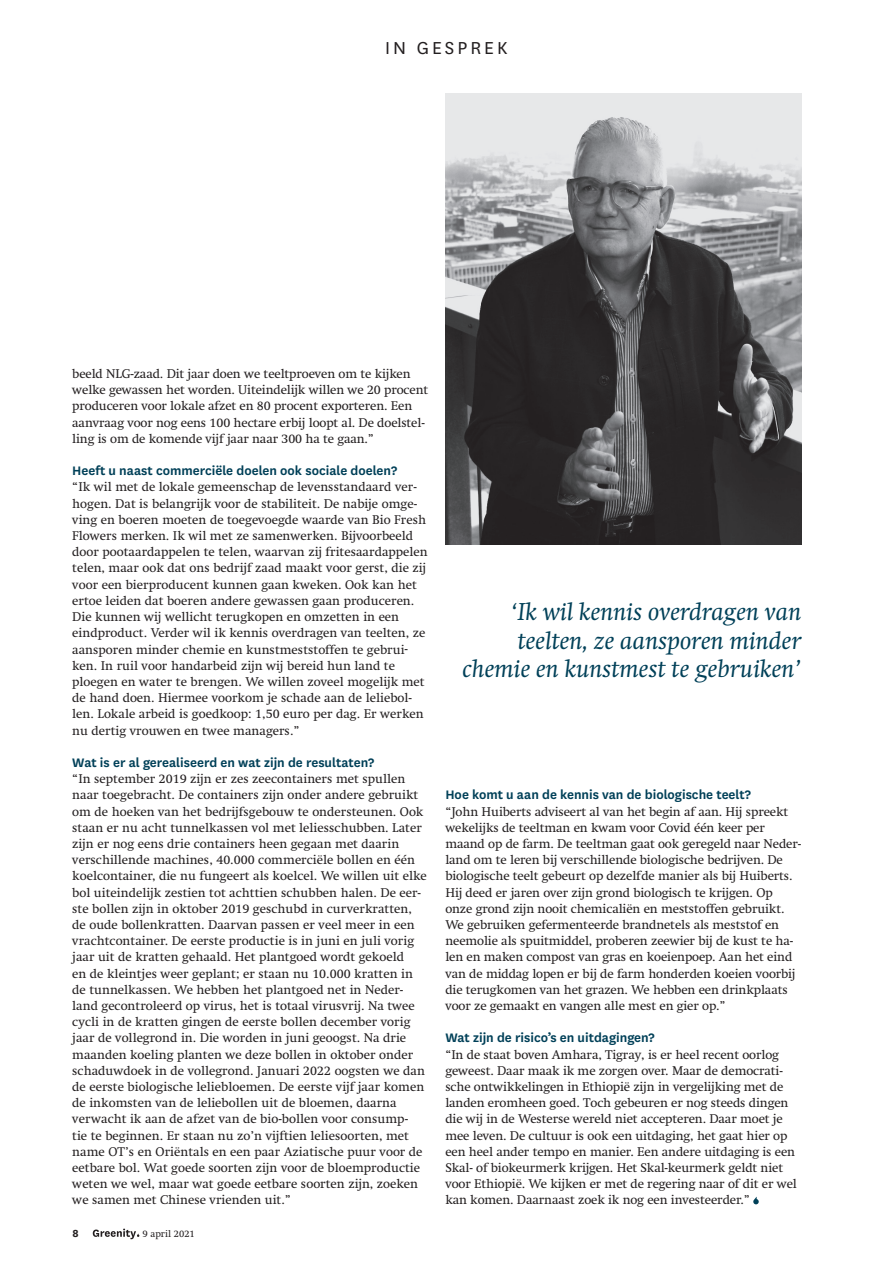
<style>
.page{position:relative;width:893px;height:1263px;background:#fff}
.page>*{position:absolute;margin:0;border:0;box-sizing:border-box;transform-origin:0 0}
.t1{font:italic 24.9px/28.3px "Swift LT Pro";color:#004058;text-align:right}
.t2{font:20.25px "National";letter-spacing:.15em;color:#231f20}
.t3{font:600 14.4px "National";color:#004058}
.t4{font:12.9px/16.2px "Swift LT Pro";color:#231f20}
.t5{font:700 12px "National";color:#231f20}
.t6{font:9.75px "Swift LT Pro";color:#231f20}
</style>
<div class="page">
<svg style="left:92px;top:1228px;width:48px;height:12px"></svg>
<svg style="left:753px;top:1197px;width:6px;height:7px"></svg>
<img style="left:445px;top:94px;width:356px;height:450px">
<h2 class="t2" style="left:385px;top:35px;width:124px">IN GESPREK</h2>
<p class="t4" style="left:72px;top:365px;width:358px">beeld NLG-zaad. Dit jaar doen we teeltproeven om te kijken welke gewassen het worden. Uiteindelijk willen we 20 procent produceren voor lokale afzet en 80 procent exporteren. Een aanvraag voor nog eens 100 hectare erbij loopt al. De doelstel&shy;ling is om de komende vijf jaar naar 300 ha te gaan.”</p>
<p class="t3" style="left:72px;top:461px;width:326px">Heeft u naast commerciële doelen ook sociale doelen?</p>
<p class="t4" style="left:72px;top:479px;width:357px">“Ik wil met de lokale gemeenschap de levensstandaard ver&shy;hogen. Dat is belangrijk voor de stabiliteit. De nabije omge&shy;ving en boeren moeten de toegevoegde waarde van Bio Fresh Flowers merken. Ik wil met ze samenwerken. Bijvoorbeeld door pootaardappelen te telen, waarvan zij fritesaardappelen telen, maar ook dat ons bedrijf zaad maakt voor gerst, die zij voor een bierproducent kunnen gaan kweken. Ook kan het ertoe leiden dat boeren andere gewassen gaan produceren.<br>Die kunnen wij wellicht terugkopen en omzetten in een eindproduct. Verder wil ik kennis overdragen van teelten, ze aansporen minder chemie en kunstmeststoffen te gebrui&shy;ken. In ruil voor handarbeid zijn wij bereid hun land te ploegen en water te brengen. We willen zoveel mogelijk met de hand doen. Hiermee voorkom je schade aan de leliebol&shy;len. Lokale arbeid is goedkoop: 1,50 euro per dag. Er werken nu dertig vrouwen en twee managers.”</p>
<p class="t3" style="left:72px;top:752px;width:303px">Wat is er al gerealiseerd en wat zijn de resultaten?</p>
<p class="t4" style="left:72px;top:770px;width:356px">“In september 2019 zijn er zes zeecontainers met spullen naar toegebracht. De containers zijn onder andere gebruikt om de hoeken van het bedrijfsgebouw te ondersteunen. Ook staan er nu acht tunnelkassen vol met leliesschubben. Later zijn er nog eens drie containers heen gegaan met daarin verschillende machines, 40.000 commerciële bollen en één koelcontainer, die nu fungeert als koelcel. We willen uit elke bol uiteindelijk zestien tot achttien schubben halen. De eer&shy;ste bollen zijn in oktober 2019 geschubd in curverkratten, de oude bollenkratten. Daarvan passen er veel meer in een vrachtcontainer. De eerste productie is in juni en juli vorig jaar uit de kratten gehaald. Het plantgoed wordt gekoeld<br>en de kleintjes weer geplant; er staan nu 10.000 kratten in de tunnelkassen. We hebben het plantgoed net in Neder&shy;land gecontroleerd op virus, het is totaal virusvrij. Na twee cycli in de kratten gingen de eerste bollen december vorig jaar de vollegrond in. Die worden in juni geoogst. Na drie maanden koeling planten we deze bollen in oktober onder schaduwdoek in de vollegrond. Januari 2022 oogsten we dan de eerste biologische leliebloemen. De eerste vijf jaar komen de inkomsten van de leliebollen uit de bloemen, daarna verwacht ik aan de afzet van de bio-bollen voor consump-<br>tie te beginnen. Er staan nu zo’n vijftien leliesoorten, met name OT’s en Oriëntals en een paar Aziatische puur voor de eetbare bol. Wat goede soorten zijn voor de bloemproductie weten we wel, maar wat goede eetbare soorten zijn, zoeken we samen met Chinese vrienden uit.”</p>
<p class="t5" style="left:72px;top:1224px;width:8px">8</p>
<p class="t6" style="left:143px;top:1228px;width:54px">9 april 2021</p>
<h1 class="t1" style="left:462px;top:598px;width:340px">‘Ik wil kennis overdragen van teelten, ze aansporen minder chemie en kunstmest te gebruiken’</h1>
<p class="t3" style="left:445px;top:785px;width:307px">Hoe komt u aan de kennis van de biologische teelt?</p>
<p class="t4" style="left:445px;top:803px;width:357px">“John Huiberts adviseert al van het begin af aan. Hij spreekt wekelijks de teeltman en kwam voor Covid één keer per maand op de farm. De teeltman gaat ook geregeld naar Neder&shy;land om te leren bij verschillende biologische bedrijven. De biologische teelt gebeurt op dezelfde manier als bij Huiberts.<br>Hij deed er jaren over zijn grond biologisch te krijgen. Op onze grond zijn nooit chemicaliën en meststoffen gebruikt.<br>We gebruiken gefermenteerde brandnetels als meststof en neemolie als spuitmiddel, proberen zeewier bij de kust te ha&shy;len en maken compost van gras en koeienpoep. Aan het eind van de middag lopen er bij de farm honderden koeien voorbij die terugkomen van het grazen. We hebben een drinkplaats voor ze gemaakt en vangen alle mest en gier op.”</p>
<p class="t3" style="left:445px;top:1028px;width:211px">Wat zijn de risico’s en uitdagingen?</p>
<p class="t4" style="left:445px;top:1046px;width:353px">“In de staat boven Amhara, Tigray, is er heel recent oorlog geweest. Daar maak ik me zorgen over. Maar de democrati&shy;sche ontwikkelingen in Ethiopië zijn in vergelijking met de landen eromheen goed. Toch gebeuren er nog steeds dingen die wij in de Westerse wereld niet accepteren. Daar moet je mee leven. De cultuur is ook een uitdaging, het gaat hier op een heel ander tempo en manier. Een andere uitdaging is een Skal- of biokeurmerk krijgen. Het Skal-keurmerk geldt niet voor Ethiopië. We kijken er met de regering naar of dit er wel kan komen. Daarnaast zoek ik nog een investeerder.”</p>
</div>
